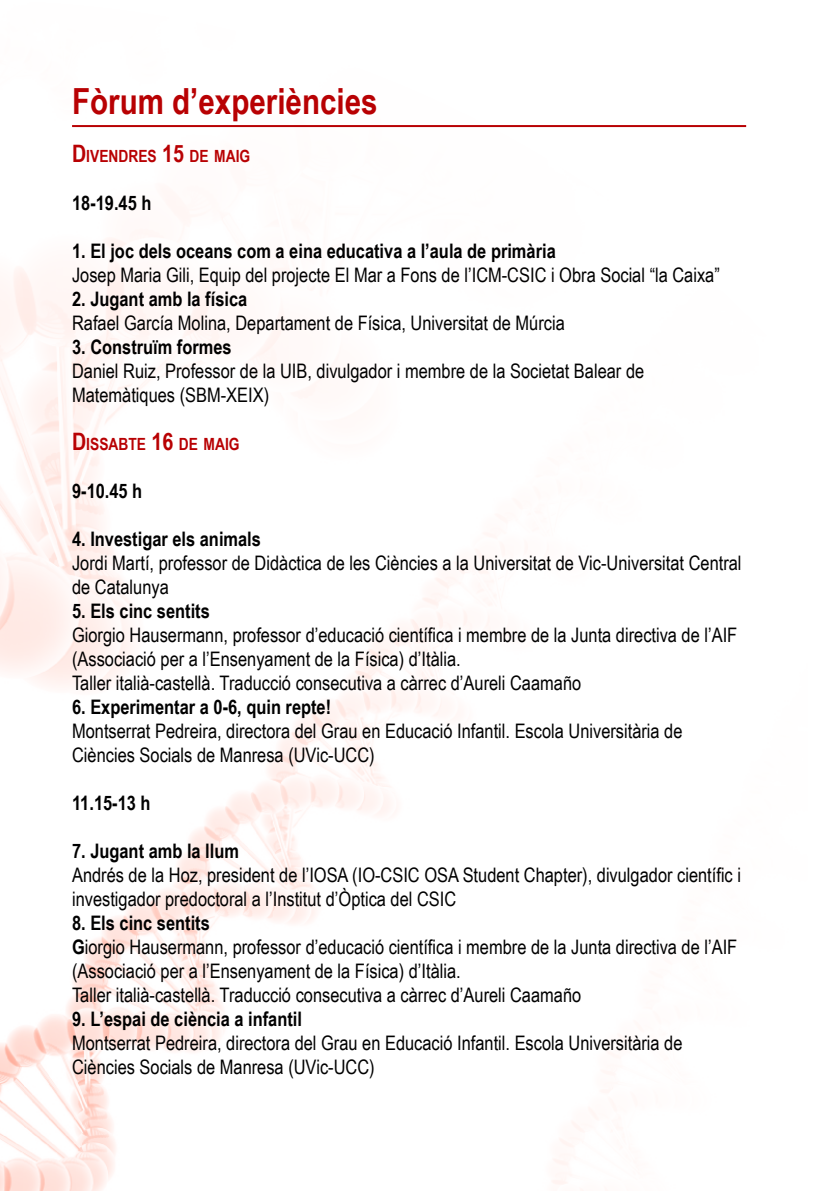
<style>
.page{position:relative;width:840px;height:1191px;background:#fff}
.page>*{position:absolute;margin:0;border:0;box-sizing:border-box;transform-origin:0 0}
.t1{font:700 36px "Arial Narrow";color:#b80103}
.t2{font:20px/24px "Arial Narrow";color:#000}
.t3{font:700 20px "Arial Narrow";color:#000}
.t4{font:700 16.8px "Arial Narrow";color:#b80103}
.s1{font-size:24px}
.s2{font-weight:700}
</style>
<div class="page">
<img style="left:0;top:125px;width:747px;height:1066px">
<hr style="left:72px;top:125px;width:673px;height:2px;background:#b80103">
<h1 class="t1" style="left:72px;top:74px;width:307px">Fòrum d’experiències</h1>
<p class="t4" style="left:72px;top:143px;width:180px"><span class="s1">D</span>IVENDRES <span class="s1">15</span> DE MAIG</p>
<p class="t3" style="left:72px;top:187px;width:81px">18-19.45 h</p>
<p class="t3" style="left:72px;top:235px;width:485px">1. El joc dels oceans com a eina educativa a l’aula de primària</p>
<p class="t2" style="left:72px;top:262px;width:649px">Josep Maria Gili, Equip del projecte El Mar a Fons de l’ICM-CSIC i Obra Social “la Caixa”</p>
<p class="t3" style="left:72px;top:283px;width:177px">2. Jugant amb la física</p>
<p class="t2" style="left:72px;top:310px;width:494px">Rafael García Molina, Departament de Física, Universitat de Múrcia</p>
<p class="t3" style="left:72px;top:331px;width:161px">3. Construïm formes</p>
<p class="t2" style="left:72px;top:358px;width:573px">Daniel Ruiz, Professor de la UIB, divulgador i membre de la Societat Balear de<br>Matemàtiques (SBM-XEIX)</p>
<p class="t4" style="left:72px;top:431px;width:169px"><span class="s1">D</span>ISSABTE <span class="s1">16</span> DE MAIG</p>
<p class="t3" style="left:72px;top:475px;width:72px">9-10.45 h</p>
<p class="t3" style="left:72px;top:523px;width:190px">4. Investigar els animals</p>
<p class="t2" style="left:72px;top:550px;width:670px">Jordi Martí, professor de Didàctica de les Ciències a la Universitat de Vic-Universitat Central de Catalunya</p>
<p class="t3" style="left:72px;top:595px;width:139px">5. Els cinc sentits</p>
<p class="t2" style="left:72px;top:622px;width:666px">Giorgio Hausermann, professor d’educació científica i membre de la Junta directiva de l’AIF (Associació per a l’Ensenyament de la Física) d’Itàlia.<br>Taller italià-castellà. Traducció consecutiva a càrrec d’Aureli Caamaño</p>
<p class="t3" style="left:72px;top:691px;width:260px">6. Experimentar a 0-6, quin repte!</p>
<p class="t2" style="left:72px;top:718px;width:611px">Montserrat Pedreira, directora del Grau en Educació Infantil. Escola Universitària de<br>Ciències Socials de Manresa (UVic-UCC)</p>
<p class="t3" style="left:72px;top:787px;width:80px">11.15-13 h</p>
<p class="t3" style="left:72px;top:835px;width:168px">7. Jugant amb la llum</p>
<p class="t2" style="left:72px;top:862px;width:670px">Andrés de la Hoz, president de l’IOSA (IO-CSIC OSA Student Chapter), divulgador científic i investigador predoctoral a l’Institut d’Òptica del CSIC</p>
<p class="t2" style="left:72px;top:910px;width:666px"><span class="s2">8. Els cinc sentits<br>G</span>iorgio Hausermann, professor d’educació científica i membre de la Junta directiva de l’AIF (Associació per a l’Ensenyament de la Física) d’Itàlia.<br>Taller italià-castellà. Traducció consecutiva a càrrec d’Aureli Caamaño</p>
<p class="t3" style="left:72px;top:1003px;width:231px">9. L’espai de ciència a infantil</p>
<p class="t2" style="left:72px;top:1030px;width:611px">Montserrat Pedreira, directora del Grau en Educació Infantil. Escola Universitària de<br>Ciències Socials de Manresa (UVic-UCC)</p>
</div>
